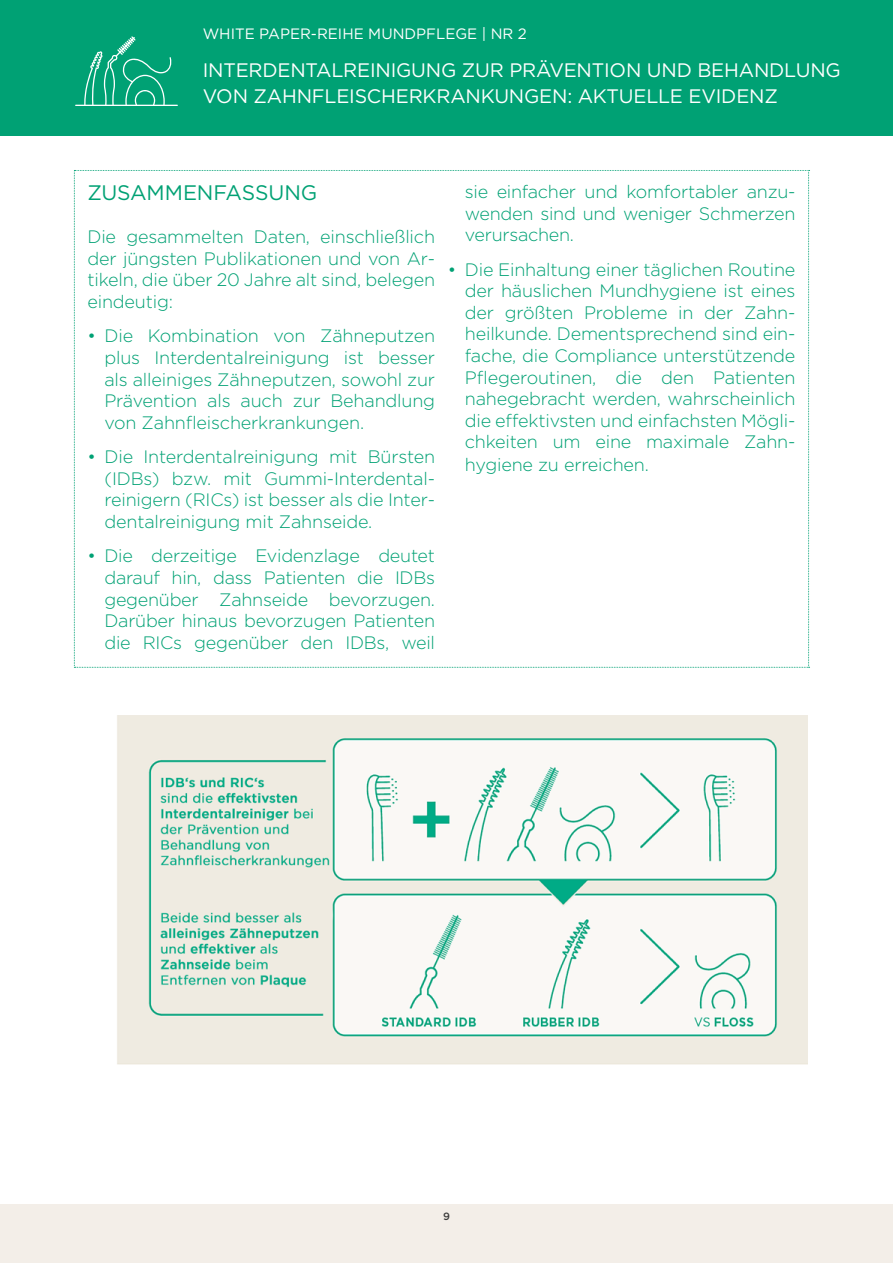
<style>
.page{position:relative;width:893px;height:1263px;background:#fff}
.page>*{position:absolute;margin:0;border:0;box-sizing:border-box;transform-origin:0 0}
.t1{font:21px "Gotham";letter-spacing:-.01em;color:#00a174}
.t2{font:19.5px/25.5px "Gotham";letter-spacing:-.01em;color:#fff}
.t3{font:300 18px/21.6px "Gotham";letter-spacing:-.01em;color:#00a174;text-align:justify}
.t4{font:15px "Gotham";color:#fff}
.t5{font:500 10.5px "Gotham";color:#3c3c3b}
</style>
<div class="page">
<div style="left:0;top:0;width:893px;height:136px;background:#00a174"></div>
<div style="left:0;top:1204px;width:893px;height:59px;background:#f3eee8"></div>
<svg style="left:74px;top:170px;width:736px;height:498px"></svg>
<img style="left:117px;top:715px;width:691px;height:350px">
<svg style="left:75px;top:36px;width:103px;height:70px"></svg>
<p class="t4" style="left:203px;top:24px;width:326px">WHITE PAPER-REIHE MUNDPFLEGE | NR 2</p>
<p class="t2" style="left:203px;top:57px;width:640px">INTERDENTALREINIGUNG ZUR PRÄVENTION UND BEHANDLUNG<br>VON ZAHNFLEISCHERKRANKUNGEN: AKTUELLE EVIDENZ</p>
<p class="t1" style="left:87px;top:180px;width:231px">ZUSAMMENFASSUNG</p>
<p class="t3" style="left:87px;top:226px;width:349px">Die gesammelten Daten, einschließlich der jüngsten Publikationen und von Ar&shy;tikeln, die über 20 Jahre alt sind, belegen eindeutig:</p>
<p class="t3" style="left:104px;top:325px;width:332px;text-indent:-17px">• Die Kombination von Zähneputzen plus Interdentalreinigung ist besser als alleiniges Zähneputzen, sowohl zur Prävention als auch zur Behandlung von Zahnfleischerkrankungen.</p>
<p class="t3" style="left:104px;top:446px;width:332px;text-indent:-17px">• Die Interdentalreinigung mit Bürsten (IDBs) bzw. mit Gummi-Interdental&shy;reinigern (RICs) ist besser als die Inter&shy;dentalreinigung mit Zahnseide.</p>
<p class="t3" style="left:104px;top:545px;width:332px;text-indent:-17px">• Die derzeitige Evidenzlage deutet darauf hin, dass Patienten die IDBs gegenüber Zahnseide bevorzugen.<br>Darüber hinaus bevorzugen Patienten die RICs gegenüber den IDBs, weil</p>
<p class="t3" style="left:465px;top:180px;width:332px">sie einfacher und komfortabler anzu&shy;wenden sind und weniger Schmerzen verursachen.</p>
<p class="t3" style="left:465px;top:258px;width:332px;text-indent:-17px">• Die Einhaltung einer täglichen Routine der häuslichen Mundhygiene ist eines der größten Probleme in der Zahn&shy;heilkunde. Dementsprechend sind ein&shy;fache, die Compliance unterstützende Pflegeroutinen, die den Patienten nahegebracht werden, wahrscheinlich die effektivsten und einfachsten Mögli&shy;chkeiten um eine maximale Zahn&shy;hygiene zu erreichen.</p>
<p class="t5" style="left:443px;top:1210px;width:8px">9</p>
</div>
